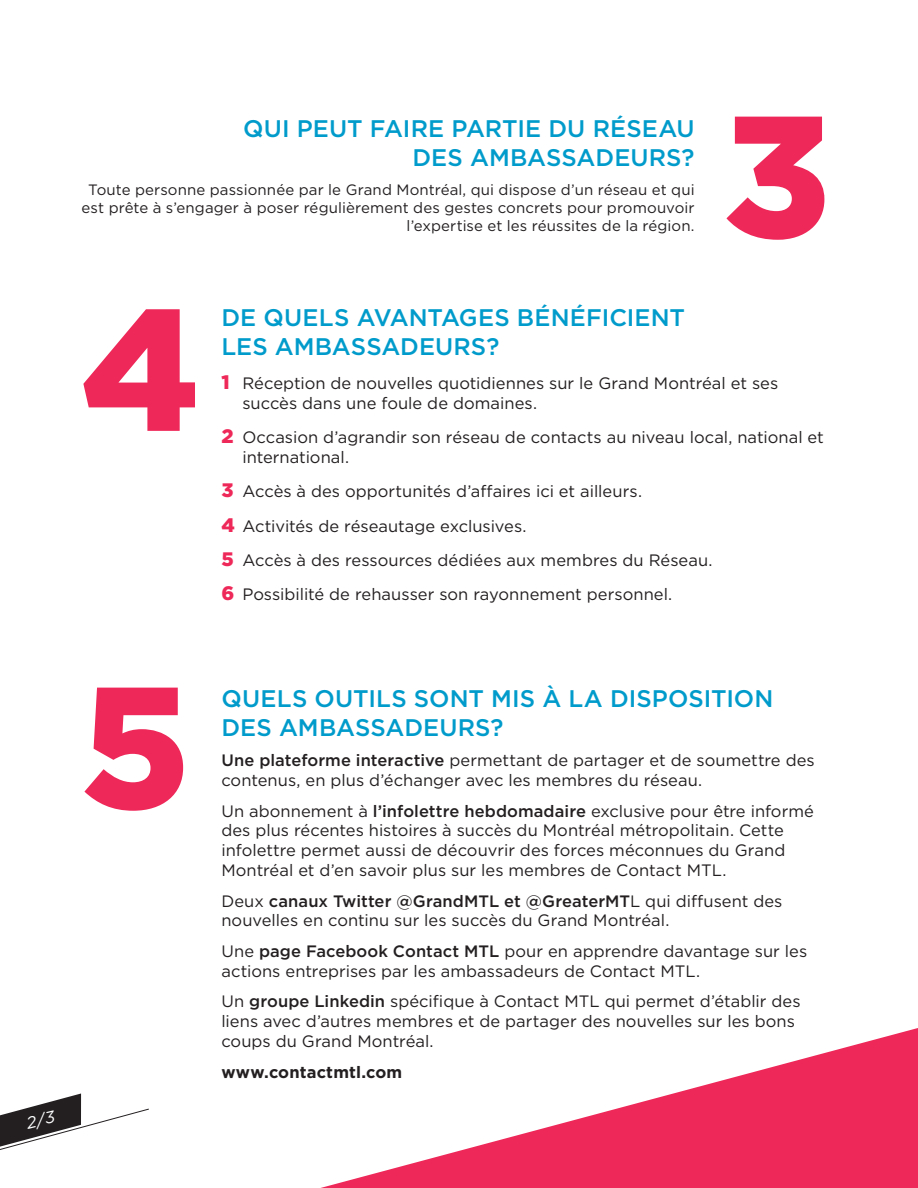
<style>
.page{position:relative;width:918px;height:1188px;background:#fff}
.page>*{position:absolute;margin:0;border:0;box-sizing:border-box;transform-origin:0 0}
.t1{font:900 172.5px "Gotham";color:#ee2859}
.t2{font:500 24px "Gotham";color:#009bcb}
.t3{font:16.5px/19.8px "Gotham";color:#231f20}
.t4{font:700 16.5px "Gotham";letter-spacing:.01em;color:#231f20}
.t5{font:15px/18px "Gotham";letter-spacing:.005em;color:#231f20;text-align:right}
.s1{font-weight:900;font-size:19.5px;color:#ee2859}
.s2{font-weight:500}
</style>
<div class="page">
<svg style="left:321px;top:1028px;width:597px;height:160px"></svg>
<svg style="left:0;top:1094px;width:149px;height:56px"></svg>
<p class="t2" style="left:243px;top:113px;width:453px">QUI PEUT FAIRE PARTIE DU RÉSEAU</p>
<p class="t2" style="left:412px;top:142px;width:284px">DES AMBASSADEURS?</p>
<p class="t5" style="left:82px;top:180px;width:615px">Toute personne passionnée par le Grand Montréal, qui dispose d’un réseau et qui est prête à s’engager à poser régulièrement des gestes concrets pour promouvoir l’expertise et les réussites de la région.</p>
<p class="t1" style="left:723px;top:57px;width:109px">3</p>
<p class="t1" style="left:81px;top:251px;width:120px">4</p>
<p class="t2" style="left:221px;top:302px;width:465px">DE QUELS AVANTAGES BÉNÉFICIENT</p>
<p class="t2" style="left:221px;top:331px;width:279px">LES AMBASSADEURS?</p>
<p class="t3" style="left:242px;top:373px;width:537px;text-indent:-21px"><span class="s1">1</span> Réception de nouvelles quotidiennes sur le Grand Montréal et ses succès dans une foule de domaines.</p>
<p class="t3" style="left:242px;top:427px;width:583px;text-indent:-21px"><span class="s1">2</span> Occasion d’agrandir son réseau de contacts au niveau local, national et international.</p>
<p class="t3" style="left:221px;top:481px;width:422px"><span class="s1">3</span> Accès à des opportunités d’affaires ici et ailleurs.</p>
<p class="t3" style="left:221px;top:515px;width:307px"><span class="s1">4</span> Activités de réseautage exclusives.</p>
<p class="t3" style="left:221px;top:550px;width:493px"><span class="s1">5</span> Accès à des ressources dédiées aux membres du Réseau.</p>
<p class="t3" style="left:221px;top:584px;width:452px"><span class="s1">6</span> Possibilité de rehausser son rayonnement personnel.</p>
<p class="t1" style="left:81px;top:628px;width:110px">5</p>
<p class="t2" style="left:221px;top:683px;width:554px">QUELS OUTILS SONT MIS À LA DISPOSITION</p>
<p class="t2" style="left:221px;top:711px;width:284px">DES AMBASSADEURS?</p>
<p class="t3" style="left:221px;top:750px;width:595px"><span class="s2">Une plateforme interactive</span> permettant de partager et de soumettre des contenus, en plus d’échanger avec les membres du réseau.</p>
<p class="t3" style="left:221px;top:801px;width:594px">Un abonnement à <span class="s2">l’infolettre hebdomadaire</span> exclusive pour être informé des plus récentes histoires à succès du Montréal métropolitain. Cette infolettre permet aussi de découvrir des forces méconnues du Grand Montréal et d’en savoir plus sur les membres de Contact MTL.</p>
<p class="t3" style="left:221px;top:891px;width:563px">Deux <span class="s2">canaux Twitter @GrandMTL et @GreaterMT</span>L qui diffusent des nouvelles en continu sur les succès du Grand Montréal.</p>
<p class="t3" style="left:221px;top:941px;width:587px">Une <span class="s2">page Facebook Contact MTL</span> pour en apprendre davantage sur les actions entreprises par les ambassadeurs de Contact MTL.</p>
<p class="t3" style="left:221px;top:991px;width:581px">Un <span class="s2">groupe Linkedin</span> spécifique à Contact MTL qui permet d’établir des liens avec d’autres membres et de partager des nouvelles sur les bons coups du Grand Montréal.</p>
<p class="t4" style="left:221px;top:1061px;width:182px">www.contactmtl.com</p>
</div>
